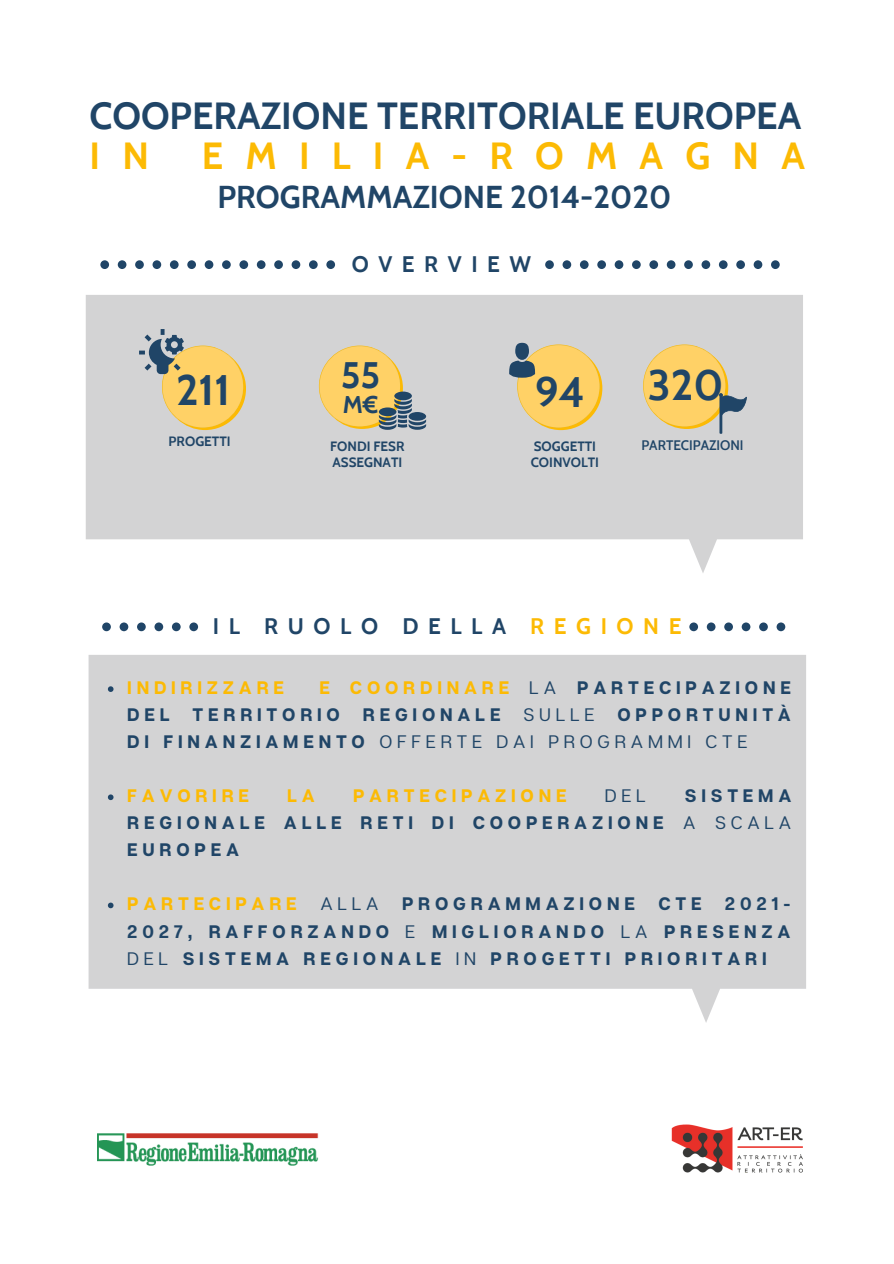
<style>
.page{position:relative;width:894px;height:1264px;background:#fff}
.page>*{position:absolute;margin:0;border:0;box-sizing:border-box;transform-origin:0 0}
.t1{font:700 42.45px "Cabin";color:#204567}
.t2{font:700 37.65px "Cabin";color:#204567}
.t3{font:700 37.65px "Cabin";letter-spacing:.59em;color:#fcba04}
.t4{font:700 36.75px "Cabin";color:#204567}
.t5{font:700 31.5px "Cabin";color:#204567}
.t6{font:700 24.15px "Cabin";color:#204567}
.t7{font:700 22.5px "Cabin";letter-spacing:.425em;color:#204567}
.t8{font:700 18px/27px "Articulat CF";letter-spacing:.265em;color:#204567;text-align:justify}
.t9{font:700 18px "Articulat CF";letter-spacing:.265em;color:#fcba04}
.t10{font:18px "Articulat CF";letter-spacing:.265em;color:#204567}
.t11{font:700 13.5px "Cabin";color:#204567}
.t12{font:600 13.5px "Cabin";color:#204567}
.s1{color:#fcba04}
.s2{font-weight:400}
</style>
<div class="page">
<svg style="left:86px;top:295px;width:716px;height:278px;background:#d9d9da"></svg>
<svg style="left:139px;top:329px;width:107px;height:101px;background:#dbc690"></svg>
<svg style="left:319px;top:345px;width:107px;height:85px;background:#dbc387"></svg>
<svg style="left:100px;top:260px;width:235px;height:9px"></svg>
<svg style="left:545px;top:260px;width:234px;height:9px"></svg>
<svg style="left:643px;top:344px;width:103px;height:85px;background:#e7cb86"></svg>
<hr style="left:719px;top:396px;width:3px;height:37px;background:#204567">
<div style="left:515px;top:343px;width:14px;height:17px;background:#204567;border-radius:50%"></div>
<svg style="left:509px;top:344px;width:93px;height:86px;background:#e4c67c"></svg>
<img style="left:671px;top:1124px;width:132px;height:49px">
<img style="left:97px;top:1133px;width:222px;height:33px">
<svg style="left:102px;top:622px;width:96px;height:9px"></svg>
<svg style="left:689px;top:622px;width:96px;height:9px"></svg>
<svg style="left:88px;top:655px;width:717px;height:367px;background:#d6d6d7"></svg>
<svg style="left:108px;top:686px;width:5px;height:6px"></svg>
<svg style="left:108px;top:794px;width:5px;height:6px"></svg>
<svg style="left:108px;top:902px;width:5px;height:6px"></svg>
<p class="t2" style="left:89px;top:92px;width:713px">COOPERAZIONE TERRITORIALE EUROPEA</p>
<p class="t3" style="left:89px;top:133px;width:61px">I N</p>
<p class="t3" style="left:202px;top:133px;width:604px">EMILIA-ROMAGNA</p>
<p class="t5" style="left:217px;top:178px;width:455px">PROGRAMMAZIONE 2014-2020</p>
<p class="t7" style="left:352px;top:250px;width:181px">OVERVIEW</p>
<p class="t1" style="left:176px;top:363px;width:55px">211</p>
<p class="t4" style="left:340px;top:352px;width:41px">55</p>
<p class="t6" style="left:342px;top:390px;width:37px">M€</p>
<p class="t11" style="left:168px;top:433px;width:64px">PROGETTI</p>
<p class="t11" style="left:330px;top:438px;width:76px">FONDI FESR</p>
<p class="t11" style="left:332px;top:454px;width:71px">ASSEGNATI</p>
<p class="t1" style="left:534px;top:366px;width:52px">94</p>
<p class="t1" style="left:647px;top:359px;width:77px">320</p>
<p class="t11" style="left:533px;top:438px;width:64px">SOGGETTI</p>
<p class="t11" style="left:530px;top:454px;width:70px">COINVOLTI</p>
<p class="t12" style="left:641px;top:437px;width:104px">PARTECIPAZIONI</p>
<p class="t7" style="left:213px;top:612px;width:470px">IL RUOLO DELLA <span class="s1">REGIONE</span></p>
<p class="t9" style="left:127px;top:676px;width:158px">INDIRIZZARE</p>
<p class="t8" style="left:319px;top:674px;width:473px"><span class="s1">E COORDINARE</span> <span class="s2">LA</span> PARTECIPAZIONE</p>
<p class="t8" style="left:127px;top:701px;width:44px">DEL</p>
<p class="t8" style="left:192px;top:701px;width:149px">TERRITORIO</p>
<p class="t8" style="left:363px;top:701px;width:139px">REGIONALE</p>
<p class="t10" style="left:523px;top:703px;width:72px">SULLE</p>
<p class="t8" style="left:127px;top:701px;width:665px;text-indent:490px">OPPORTUNITÀ<br>DI FINANZIAMENTO <span class="s2">OFFERTE DAI PROGRAMMI CTE</span></p>
<p class="t9" style="left:127px;top:784px;width:123px">FAVORIRE</p>
<p class="t9" style="left:287px;top:784px;width:29px">L A</p>
<p class="t9" style="left:353px;top:784px;width:215px">PARTECIPAZIONE</p>
<p class="t10" style="left:604px;top:784px;width:42px">DEL</p>
<p class="t8" style="left:127px;top:782px;width:665px;text-indent:557px">SISTEMA REGIONALE ALLE RETI DI COOPERAZIONE <span class="s2">A SCALA </span>EUROPEA</p>
<p class="t8" style="left:127px;top:890px;width:664px;text-indent:597px">2021- 2027, RAFFORZANDO <span class="s2">E</span> MIGLIORANDO <span class="s2">LA</span> PRESENZA <span class="s2">DEL</span> SISTEMA REGIONALE <span class="s2">IN</span> PROGETTI PRIORITARI</p>
<p class="t9" style="left:127px;top:892px;width:171px">PARTECIPARE</p>
<p class="t10" style="left:320px;top:892px;width:60px">ALLA</p>
<p class="t8" style="left:402px;top:890px;width:234px">PROGRAMMAZIONE</p>
<p class="t8" style="left:658px;top:890px;width:45px">CTE</p>
</div>
